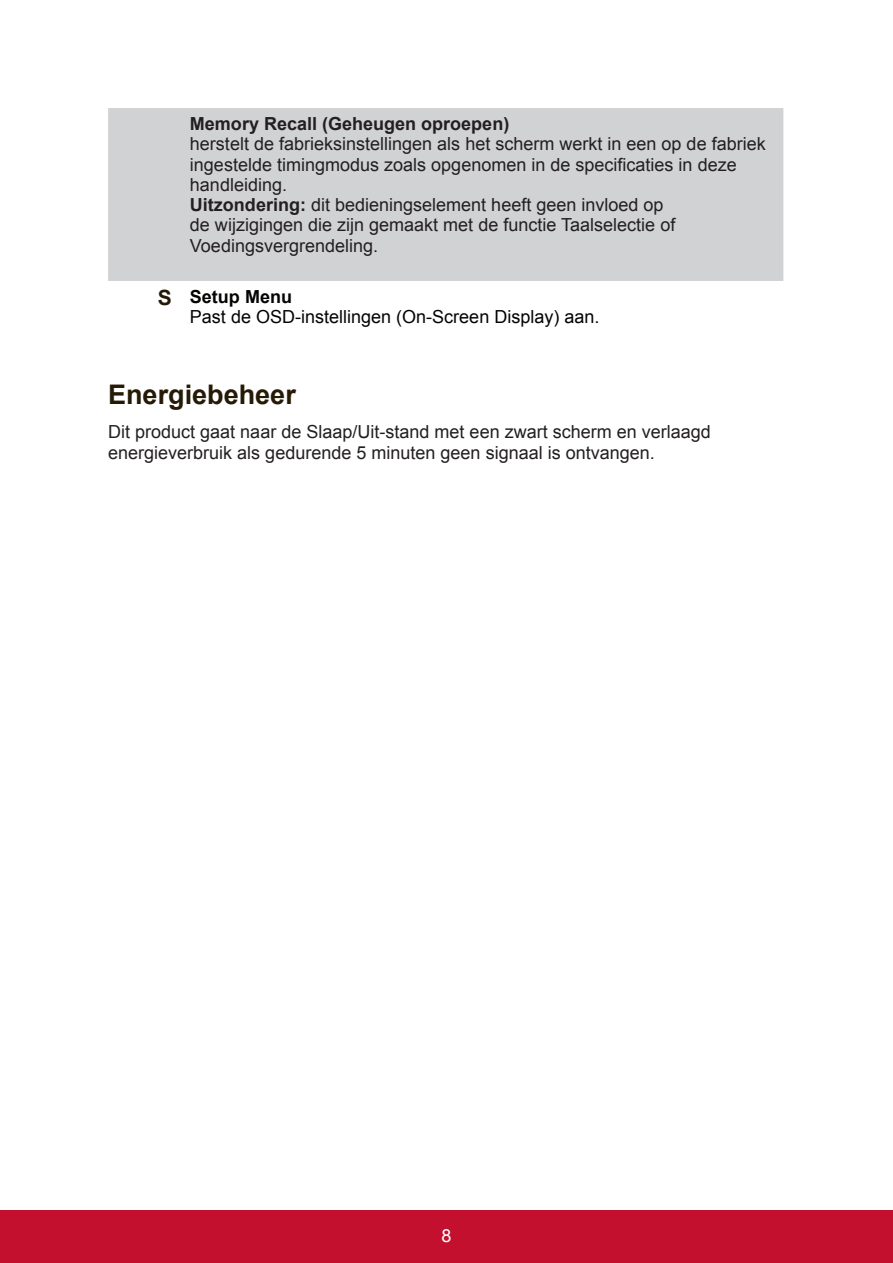
<style>
.page{position:relative;width:893px;height:1263px;background:#fff}
.page>*{position:absolute;margin:0;border:0;box-sizing:border-box;transform-origin:0 0}
.t1{font:700 27px "Arial";color:#251a05}
.t2{font:18px/20.2px "Arial";color:#231f20}
.t3{font:18px/20.2px "Arial";color:#040503}
.t4{font:700 18px "Arial";color:#231f20}
.t5{font:18px "Arial";color:#fff}
.s1{font-weight:700}
.s2{font-weight:700;font-size:21px;color:#251a05}
</style>
<div class="page">
<div style="left:0;top:1210px;width:892px;height:53px;background:#c3102f"></div>
<div style="left:108px;top:108px;width:675px;height:173px;background:#d1d2d4"></div>
<p class="t4" style="left:190px;top:112px;width:321px">Memory Recall (Geheugen oproepen)</p>
<p class="t2" style="left:190px;top:134px;width:577px">herstelt de fabrieksinstellingen als het scherm werkt in een op de fabriek ingestelde timingmodus zoals opgenomen in de specificaties in deze handleiding.<br><span class="s1">Uitzondering:</span> dit bedieningselement heeft geen invloed op<br>de wijzigingen die zijn gemaakt met de functie Taalselectie of Voedingsvergrendeling.</p>
<p class="t3" style="left:190px;top:287px;width:411px;text-indent:-32px"><span class="s2">S</span> <span class="s1">Setup Menu<br></span>Past de OSD-instellingen (On-Screen Display) aan.</p>
<h1 class="t1" style="left:108px;top:376px;width:189px">Energiebeheer</h1>
<p class="t2" style="left:108px;top:421px;width:604px;line-height:21.6px">Dit product gaat naar de Slaap/Uit-stand met een zwart scherm en verlaagd energieverbruik als gedurende 5 minuten geen signaal is ontvangen.</p>
<p class="t5" style="left:441px;top:1223px;width:12px">8</p>
</div>
